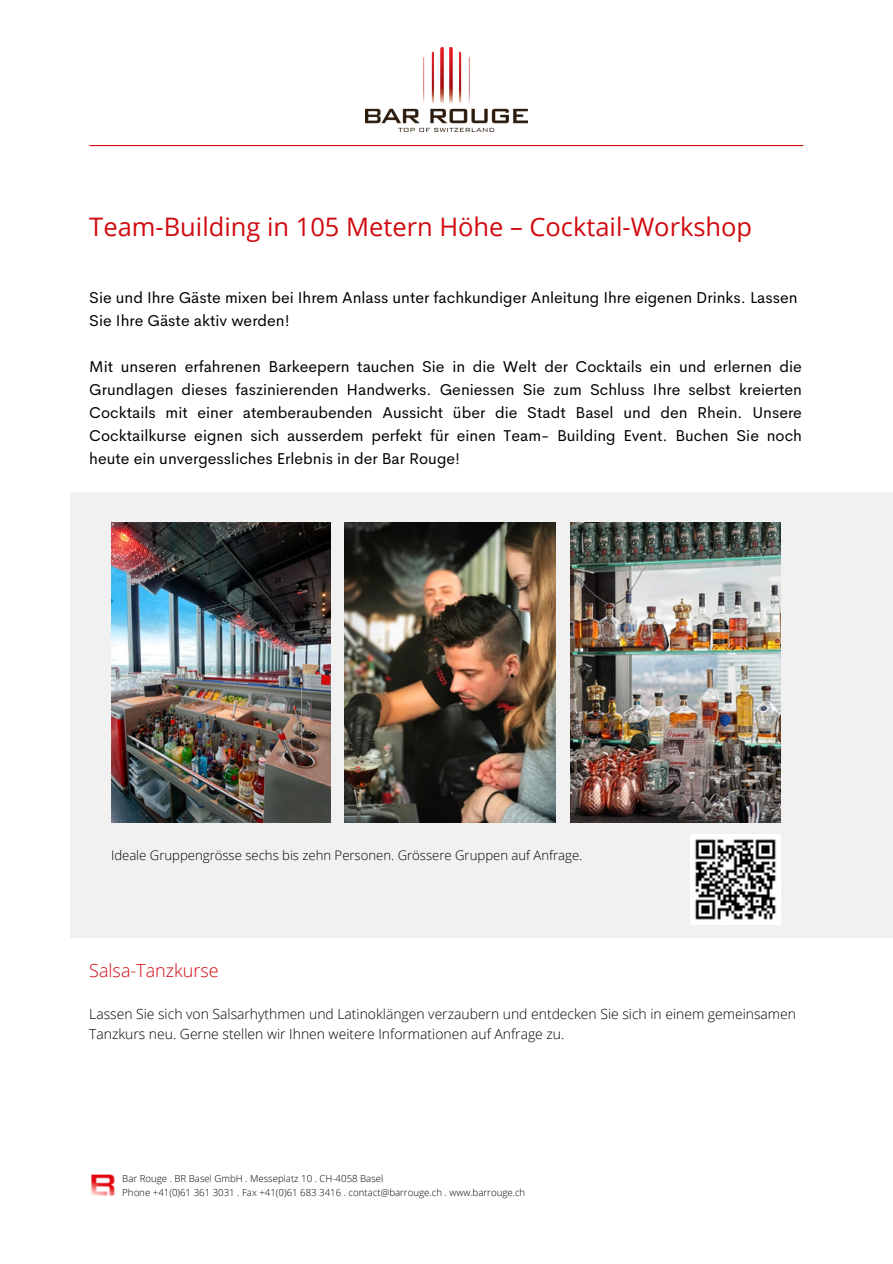
<style>
.page{position:relative;width:893px;height:1264px;background:#fff}
.page>*{position:absolute;margin:0;border:0;box-sizing:border-box;transform-origin:0 0}
.t1{font:25.5px "Open Sans";color:#d00a0f}
.t2{font:300 18px "Open Sans";color:#d00a0f}
.t3{font:15.75px/23px "Cerebri Sans";color:#000}
.t4{font:300 13.95px/19.2px "Open Sans";color:#000}
.t5{font:300 13.2px "Open Sans";color:#000}
.t6{font:300 9.6px "Open Sans";color:#000}
</style>
<div class="page">
<img style="left:91px;top:1174px;width:24px;height:22px">
<hr style="left:90px;top:145px;width:712px;height:1px;background:#d00a0f">
<img style="left:365px;top:47px;width:162px;height:84px">
<div style="left:70px;top:492px;width:822px;height:446px;background:#f1f1f1"></div>
<img style="left:345px;top:522px;width:210px;height:300px">
<img style="left:570px;top:522px;width:210px;height:300px">
<img style="left:111px;top:522px;width:219px;height:300px">
<img style="left:690px;top:834px;width:90px;height:90px">
<p class="t1" style="left:89px;top:209px;width:664px">Team-Building in 105 Metern Höhe – Cocktail-Workshop</p>
<p class="t3" style="left:89px;top:286px;width:709px">Sie und Ihre Gäste mixen bei Ihrem Anlass unter fachkundiger Anleitung Ihre eigenen Drinks. Lassen<br>Sie Ihre Gäste aktiv werden!</p>
<p class="t3" style="left:89px;top:355px;width:714px;text-align:justify">Mit unseren erfahrenen Barkeepern tauchen Sie in die Welt der Cocktails ein und erlernen die Grundlagen dieses faszinierenden Handwerks. Geniessen Sie zum Schluss Ihre selbst kreierten Cocktails mit einer atemberaubenden Aussicht über die Stadt Basel und den Rhein. Unsere Cocktailkurse eignen sich ausserdem perfekt für einen Team- Building Event. Buchen Sie noch heute ein unvergessliches Erlebnis in der Bar Rouge!</p>
<p class="t5" style="left:111px;top:846px;width:473px">Ideale Gruppengrösse sechs bis zehn Personen. Grössere Gruppen auf Anfrage.</p>
<p class="t2" style="left:89px;top:957px;width:131px">Salsa-Tanzkurse</p>
<p class="t4" style="left:89px;top:1004px;width:708px">Lassen Sie sich von Salsarhythmen und Latinoklängen verzaubern und entdecken Sie sich in einem gemeinsamen<br>Tanzkurs neu. Gerne stellen wir Ihnen weitere Informationen auf Anfrage zu.</p>
<p class="t6" style="left:122px;top:1172px;width:262px">Bar Rouge . BR Basel GmbH . Messeplatz 10 . CH-4058 Basel</p>
<p class="t6" style="left:122px;top:1185px;width:404px">Phone +41(0)61 361 3031 . Fax +41(0)61 683 3416 . contact@barrouge.ch . www.barrouge.ch</p>
</div>
